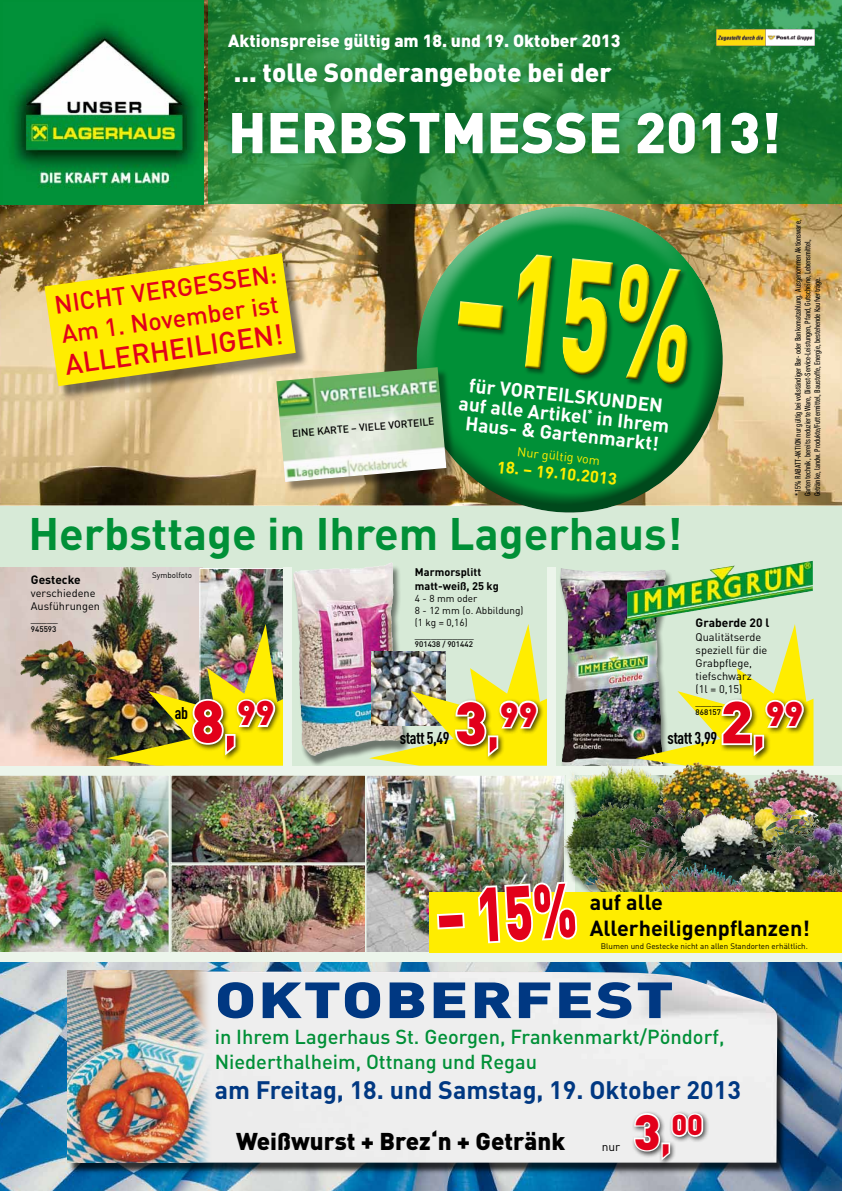
<style>
.page{position:relative;width:842px;height:1191px;background:#fff}
.page>*{position:absolute;margin:0;border:0;box-sizing:border-box;transform-origin:0 0}
.t1{font:900 160px "DIN";color:#ffed00;scale:.59 1}
.t2{font:900 75.3px "DIN";color:#e2001a;scale:.68 1}
.t3{font:900 58.3px "DIN";color:#e2001a}
.t4{font:900 56.4px "DIN";color:#fff}
.t5{font:900 50px "DIN";letter-spacing:.025em;color:#003882;scale:1.3 1}
.t6{font:700 45px "DIN";color:#009037}
.t7{font:900 33.8px "DIN";color:#e2001a}
.t8{font:900 28.4px "DIN";color:#e2001a}
.t9{font:500 28.2px "DIN";color:#e2001a}
.t10{font:900 26px "DIN";color:#fff}
.t11{font:700 25px "DIN";color:#003882}
.t12{font:500 24.9px/29.9px "DIN";color:#e2001a}
.t13{font:900 24px "DIN";color:#000}
.t14{font:700 21.6px "DIN";color:#000}
.t15{font:500 20px/25px "DIN";color:#009037}
.t16{font:700 19.2px/19.2px "DIN";color:#fff;text-align:center}
.t17{font:900 17.4px "DIN";color:#fff}
.t18{font:700 16.9px "DIN Cond";letter-spacing:-.03em;color:#000}
.t19{font:700 16.5px "DIN";color:#ffed00}
.t20{font:12.6px "DIN";color:#ffed00}
.t21{font:700 12px "DIN";color:#000}
.t22{font:12px "DIN";color:#000}
.t23{font:11px/13.2px "DIN";color:#000}
.t24{font:700 11px/13.2px "DIN";color:#000}
.t25{font:500 10.2px "DIN";color:#000}
.t26{font:10px/12px "DIN";color:#000}
.t27{font:500 8px/9.6px "DIN Cond";color:#000}
.t28{font:8px "DIN";color:#000}
.t29{font:500 8px "DIN";color:#000}
.s1{font-weight:500}
.s2{font-size:58.3px}
.s3{font-weight:500;font-size:58.3px}
.s4{font-size:49px}
.s5{font-weight:500;font-size:49px}
</style>
<div class="page">
<img style="left:0;top:961px;width:842px;height:230px">
<div style="left:67px;top:973px;width:719px;height:201px;background:#000;opacity:.75"></div>
<div style="left:213px;top:971px;width:565px;height:191px;background:#eee"></div>
<img style="left:67px;top:970px;width:146px;height:192px">
<div style="left:631px;top:1110px;width:79px;height:56px;background:#000;opacity:.7"></div>
<svg style="left:632px;top:1111px;width:73px;height:52px"></svg>
<div style="left:0;top:0;width:842px;height:952px;background:#d7ead7"></div>
<img style="left:0;top:567px;width:202px;height:198px">
<img style="left:0;top:0;width:842px;height:505px">
<div style="left:46px;top:256px;width:263px;height:144px;background:#000;opacity:.5"></div>
<img style="left:560px;top:568px;width:104px;height:197px">
<img style="left:636px;top:624px;width:177px;height:139px">
<div style="left:547px;top:567px;width:9px;height:206px;background:#ecf5eb"></div>
<img style="left:627px;top:561px;width:186px;height:61px">
<div style="left:0;top:0;width:204px;height:204px;background:#009037"></div>
<img style="left:11px;top:25px;width:187px;height:163px">
<svg style="left:208px;top:0;width:634px;height:204px;background:#2a873c"></svg>
<svg style="left:217px;top:23px;width:572px;height:143px;background:#22823a"></svg>
<img style="left:716px;top:29px;width:98px;height:17px">
<img style="left:201px;top:570px;width:81px;height:54px">
<div style="left:199px;top:568px;width:85px;height:152px;border:1px solid #fff"></div>
<svg style="left:58px;top:640px;width:12px;height:5px"></svg>
<div style="left:292px;top:565px;width:120px;height:202px;background:#000;opacity:.5"></div>
<img style="left:293px;top:563px;width:98px;height:81px">
<img style="left:173px;top:777px;width:192px;height:173px">
<div style="left:170px;top:864px;width:199px;height:89px;border:2px solid #ecf5eb"></div>
<div style="left:170px;top:774px;width:199px;height:90px;border:2px solid #ecf5eb"></div>
<img style="left:0;top:774px;width:170px;height:178px">
<img style="left:368px;top:777px;width:195px;height:173px">
<div style="left:365px;top:774px;width:201px;height:179px;border:2px solid #ecf5eb"></div>
<div style="left:566px;top:772px;width:8px;height:145px;background:#ecf5eb"></div>
<div style="left:0;top:765px;width:842px;height:9px;background:#ecf5eb"></div>
<img style="left:407px;top:189px;width:324px;height:50px">
<svg style="left:403px;top:239px;width:331px;height:274px;background:#42904c"></svg>
<div style="left:457px;top:254px;width:237px;height:137px;background:#009037"></div>
<svg style="left:451px;top:243px;width:247px;height:145px"></svg>
<div style="left:278px;top:368px;width:179px;height:124px;background:#000;opacity:.4"></div>
<img style="left:276px;top:367px;width:170px;height:115px">
<div style="left:567px;top:763px;width:142px;height:83px;background:#000;opacity:.4"></div>
<img style="left:586px;top:762px;width:23px;height:17px">
<div style="left:656px;top:763px;width:186px;height:107px;background:#000;opacity:.4"></div>
<img style="left:683px;top:762px;width:14px;height:10px">
<div style="left:561px;top:802px;width:141px;height:92px;background:#000;opacity:.4"></div>
<svg style="left:600px;top:802px;width:10px;height:9px"></svg>
<div style="left:628px;top:800px;width:104px;height:112px;background:#000;opacity:.4"></div>
<img style="left:663px;top:800px;width:8px;height:14px">
<div style="left:679px;top:809px;width:144px;height:102px;background:#000;opacity:.4"></div>
<img style="left:754px;top:808px;width:10px;height:24px">
<div style="left:581px;top:848px;width:118px;height:84px;background:#000;opacity:.4"></div>
<svg style="left:648px;top:848px;width:10px;height:9px"></svg>
<div style="left:655px;top:863px;width:108px;height:85px;background:#000;opacity:.4"></div>
<img style="left:689px;top:862px;width:6px;height:14px">
<div style="left:764px;top:798px;width:78px;height:110px;background:#000;opacity:.4"></div>
<svg style="left:769px;top:798px;width:12px;height:11px"></svg>
<img style="left:106px;top:624px;width:177px;height:141px">
<div style="left:283px;top:567px;width:9px;height:204px;background:#ecf5eb"></div>
<img style="left:369px;top:624px;width:178px;height:141px">
<div style="left:722px;top:846px;width:120px;height:93px;background:#000;opacity:.4"></div>
<svg style="left:772px;top:845px;width:11px;height:12px"></svg>
<div style="left:429px;top:891px;width:413px;height:61px;background:#ffed00"></div>
<svg style="left:436px;top:912px;width:29px;height:18px"></svg>
<img style="left:476px;top:879px;width:103px;height:65px">
<div style="left:0;top:952px;width:842px;height:9px;background:#ecf5eb"></div>
<svg style="left:44px;top:253px;width:252px;height:133px;background:#e9d51f"></svg>
<h3 class="t17" style="left:228px;top:29px;width:394px">Aktionspreise gültig am 18. und 19. Oktober 2013</h3>
<h3 class="t10" style="left:234px;top:55px;width:379px">... tolle Sonderangebote bei der</h3>
<h3 class="t4" style="left:228px;top:95px;width:554px">HERBSTMESSE 2013!</h3>
<h3 class="t12" style="left:52px;top:289px;width:226px;rotate:-8deg">Nicht verg ess en:<br>Am 1. November ist</h3>
<h3 class="t9" style="left:63px;top:346px;width:139px;rotate:-8deg">All erheilig</h3>
<p class="t25" style="left:291px;top:427px;width:143px;rotate:-5deg">EINE KARTE – VIELE VORTE ILE</p>
<h1 class="t1" style="left:467px;top:196px;width:408px;rotate:6deg">–15%</h1>
<h3 class="t16" style="left:462px;top:374px;width:213px;rotate:6deg">für VORTEILSKUNDEN auf alle Artikel<sup>*</sup> in Ihrem<br>Haus- &amp; Gartenmarkt!</h3>
<h3 class="t20" style="left:518px;top:444px;width:85px;rotate:6deg">Nur gültig vom</h3>
<h3 class="t19" style="left:498px;top:456px;width:122px;rotate:6deg">18. – 19.10.2013</h3>
<h3 class="t6" style="left:28px;top:504px;width:656px">Herbsttage in Ihrem Lagerhaus!</h3>
<p class="t27" style="left:793px;top:496px;width:278px;rotate:-90deg">* 15% RABATT-AKTION nur gültig bei vollständiger Bar- oder Bankomatzahlung. Ausgenommen Aktionsware,<br>Gartentechnik, bereits reduzierte Ware, Dienst-Service-Leistungen, Pfand, Gutscheine, Lebensmittel,<br>Getränke, landw. Produkte/Futtermittel, Baustoffe, Energie, bestehende Kaufverträge.</p>
<h3 class="t21" style="left:31px;top:571px;width:51px">Gestecke</h3>
<h3 class="t23" style="left:31px;top:586px;width:71px">verschiedene<br>Ausführungen</h3>
<p class="t26" style="left:31px;top:612px;width:28px">_____</p>
<p class="t29" style="left:31px;top:623px;width:27px">945593</p>
<p class="t28" style="left:152px;top:570px;width:41px">Symbolfoto</p>
<h3 class="t24" style="left:415px;top:565px;width:85px">Marmorsplitt matt-weiß, 25 kg</h3>
<p class="t26" style="left:415px;top:592px;width:110px">4 - 8 mm oder<br>8 - 12 mm (o. Abbildung) (1 kg = 0,16) ___________</p>
<p class="t29" style="left:415px;top:639px;width:60px">901438 / 901442</p>
<h3 class="t3" style="left:192px;top:682px;width:48px">8<span class="s1">,</span></h3>
<h3 class="t18" style="left:175px;top:703px;width:15px">ab</h3>
<h3 class="t7" style="left:237px;top:690px;width:39px">99</h3>
<h3 class="t18" style="left:400px;top:727px;width:51px">statt 5,49</h3>
<h3 class="t7" style="left:454px;top:692px;width:84px"><span class="s2">3</span><span class="s3">,</span>99</h3>
<h3 class="t21" style="left:695px;top:615px;width:75px">Graberde 20 l</h3>
<h3 class="t23" style="left:695px;top:630px;width:73px">Qualitätserde speziell für die<br>Grabpflege, tiefschwarz<br>(1l = 0,15)</h3>
<p class="t26" style="left:695px;top:695px;width:28px">_____</p>
<p class="t29" style="left:695px;top:707px;width:27px">868157</p>
<h3 class="t7" style="left:720px;top:691px;width:84px"><span class="s2">2</span><span class="s3">,</span>99</h3>
<h3 class="t18" style="left:667px;top:727px;width:51px">statt 3,99</h3>
<h2 class="t2" style="left:434px;top:866px;width:208px;rotate:-3deg">– 15%</h2>
<h3 class="t14" style="left:590px;top:888px;width:75px">auf alle</h3>
<h3 class="t14" style="left:590px;top:914px;width:222px">Allerheiligenpflanzen!</h3>
<p class="t28" style="left:601px;top:941px;width:209px">Blumen und Gestecke nicht an allen Standorten erhältlich.</p>
<h3 class="t5" style="left:215px;top:966px;width:355px">OKTOBERFEST</h3>
<h3 class="t15" style="left:215px;top:1023px;width:511px">in Ihrem Lagerhaus St. Georgen, Frankenmarkt/Pöndorf,<br>Niederthalheim, Ottnang und Regau</h3>
<h3 class="t11" style="left:215px;top:1073px;width:528px">am Freitag, 18. und Samstag, 19. Oktober 2013</h3>
<h3 class="t13" style="left:236px;top:1124px;width:331px">Weißwurst + Brez‘n + Getränk</h3>
<h3 class="t22" style="left:602px;top:1138px;width:20px">nur</h3>
<h3 class="t8" style="left:633px;top:1105px;width:71px"><span class="s4">3</span><span class="s5">,</span>00</h3>
</div>
